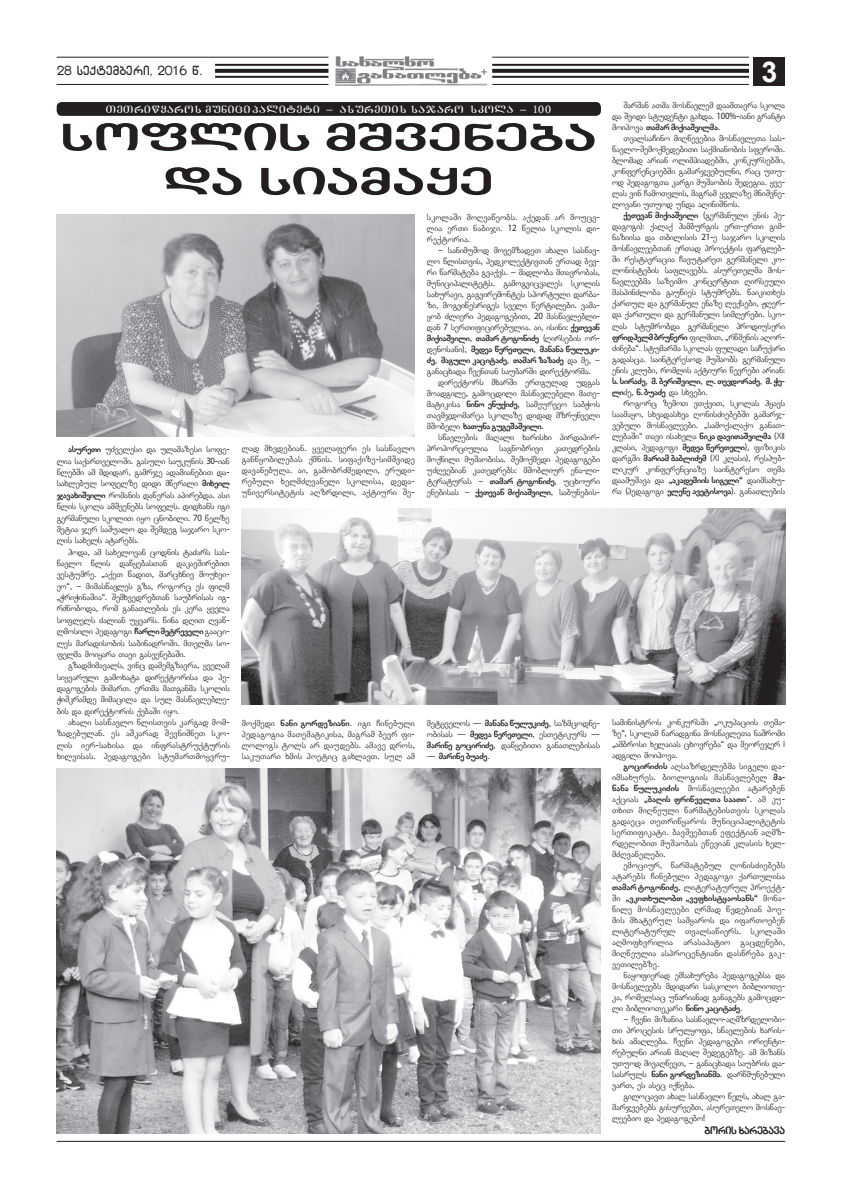
<style>
.page{position:relative;width:842px;height:1191px;background:#fff}
.page>*{position:absolute;margin:0;border:0;box-sizing:border-box;transform-origin:0 0}
.t1{font:700 38.4px/44.1px "A Kolkhety M";color:#231f20;text-align:center;scale:1.62 1}
.t2{font:700 28.6px "Arial";color:#fff}
.t3{font:13px "Sanet";letter-spacing:-.03em;color:#231f20}
.t4{font:11px "Lit Mtavr";letter-spacing:.05em;color:#fff}
.t5{font:700 11px "A Kolkhety M";letter-spacing:-.03em;color:#231f20}
.t6{font:9px/11px "A Kolkhety N";letter-spacing:-.03em;color:#231f20;text-align:justify}
.t7{font:700 9px "A Kolkhety N";letter-spacing:-.03em;color:#231f20}
.s1{font-weight:700}
.s2{font-weight:400}
</style>
<div class="page">
<hr style="left:492px;top:57px;width:257px;height:1px;background:#231f20">
<hr style="left:492px;top:84px;width:257px;height:1px;background:#231f20">
<hr style="left:492px;top:76px;width:257px;height:2px;background:#231f20">
<svg style="left:492px;top:69px;width:257px;height:4px"></svg>
<hr style="left:492px;top:64px;width:257px;height:2px;background:#231f20">
<hr style="left:215px;top:76px;width:113px;height:2px;background:#231f20">
<svg style="left:215px;top:69px;width:113px;height:4px"></svg>
<hr style="left:215px;top:64px;width:113px;height:2px;background:#231f20">
<hr style="left:57px;top:84px;width:271px;height:1px;background:#231f20">
<hr style="left:57px;top:57px;width:271px;height:1px;background:#231f20">
<img style="left:336px;top:57px;width:152px;height:29px">
<div style="left:754px;top:57px;width:31px;height:29px;background:#231f20"></div>
<hr style="left:57px;top:1141px;width:728px;height:1px;background:#231f20">
<div style="left:57px;top:102px;width:544px;height:14px;background:#231f20;border-radius:5px"></div>
<img style="left:57px;top:215px;width:358px;height:222px">
<img style="left:57px;top:768px;width:543px;height:366px">
<img style="left:242px;top:509px;width:543px;height:195px">
<h3 class="t3" style="left:57px;top:62px;width:147px">28 SEQTEMBERI, 2016 W.</h3>
<h2 class="t2" style="left:761px;top:56px;width:17px">3</h2>
<p class="t4" style="left:105px;top:104px;width:447px">TETRIWYAROS MUNICI PALITETI _ ASURETIS SAJARO SKOLA _ 100</p>
<h1 class="t1" style="left:60px;top:115px;width:333px">SOFLIS MSVENEBA<br>DA SIAMAYE</h1>
<p class="t6" style="left:57px;top:444px;width:175px;line-height:11.4px;text-indent:11px"><span class="s1">ASU RE TI</span> UZ VE LE SI DA ULA MA ZE SI SO FE-LIA SA QAR T VE LO SI. GA SU LI SA U KU NIS 30-I AN WLEB SI AM MDI DAR, GAM R JE ADA MI A NE BIT DA-SAX LE BUL SO FEL ZE DI DI MWE RA LI <span class="s1">MI XE IL JA VA XIS VI LI</span> RO MA NIS DA WE RAS API REB DA. ASI WLIS SKO LA AM S VE NEBS SO FELS. DID XANS IGI GER MA NU LI SKO LIT IYO CNO BI LI. 70 WEL ZE ME TIA JER SA SU A LO DA SEM DEG SA JA RO SKO-LIS SA XELS ATA REBS.</p>
<p class="t6" style="left:57px;top:546px;width:175px;line-height:11.4px;text-indent:11px">HO DA, AM SA XE LO VAN COD NIS TA ZARS SAS-WAV LO WLIS DAWYE BAS TAN DA KAV SI RE BIT VES TUM RE. `A QET WA DIT, MAR CX NIV MO UX VI-E O~, _ MI MAS WAV LES GZA, RO GORC ES FILM `WRI WI NA SI A~. SEM X VED REB TAN SA UB RI SAS IG-R Z NO BO DA, ROM GA NAT LE BIS ES KE RA YVE LA SOF LELS ZA LI AN UY VARS. WI NA DRIT RVAW-L MO SI LI PE DA GO GI <span class="s1">CAR LI MET RE VE LI</span> GA A CI-LES MA RA DI SO BIS SA BI NAD RO SI. MTEL MA SO-FEL MA MO I YA RA TA VI GAS VE NE BA SI.</p>
<p class="t6" style="left:57px;top:659px;width:175px;line-height:11.4px;text-indent:11px">GZAD MI MA VALS, VINC DA MEM G ZAV RA, YVE LAM SIY VA RU LI GA MO XA TA DI REQ TO RI SA DA PE-DA GO GE BIS MI MART. ER T MA MAT GAN MA SKO LIS WIS K RAM DE MI MA CI LA DA SUL MAS WAV LEB LE-BIS DA DI REQ TO RIS QE BA SI IYO.</p>
<p class="t6" style="left:57px;top:716px;width:175px;line-height:11.4px;text-indent:11px">AXA LI SAS WAV LO WLIS T VIS KAR GAD MOM-ZA DE BU LAN. ES AS KA RAD SEV NIS NET SKO-LIS IER - SA XI SA DA IN F RAS T RUQ TU RIS XIL VI SAS. PE DA GO GE BI STU MAR T MOY V RU-</p>
<p class="t6" style="left:242px;top:443px;width:175px">LAD MXVDE BI AN. YVE LA FE RI ES SAS WAV LO GAN WYO BI LE BAS QMNIS. SI FA QI ZE- SIM S VI DE DA VA NE BU LA. AI, GA MOB R Z ME DI LI, ERU DI-RE BU LI XEL M ZR VA NE LI SKO LI SA, DE DA-U NI VER SI TE TIS AR Z R DI LI, AQ TI U RI SE-</p>
<p class="t6" style="left:242px;top:718px;width:175px">MOQ ME DI <span class="s1">NA NI GOR DE ZI A NI</span>. IGI CI NE BU LI PE DA GO GIA MA TE MA TI KI SA, MAG RAM BEVR FI-LO LOGS TOLS AR DA U DEBS. AMA VE DROS, SA KU TA RI XMIS PO E TIC GAX LAVT. SUL AM</p>
<p class="t6" style="left:427px;top:212px;width:175px">SKO LA SI MOR VA WE OBS. AQE DAN AR MO UC V-LIA ER TI NA BI JI. 12 WE LIA SKO LIS DI-REQ TO RI A.</p>
<p class="t6" style="left:427px;top:245px;width:175px;text-indent:11px">_ SA NI MU SOD MO VEM ZA DET AXA LI SAS WAV-LO WLIS T VIS, PED KO LEQ TIV TAN ER TAD BEV-RI WAR MA TE BA GVAQVS. _ MAD LO BA MTAV RO BAS, MU NI CI PA LI TETS. GA MOG VIC VA LES SKO LIS SA XU RA VI, GAG VI RE MON TES SPOR TU LI DAR BA-ZI, MOG VI WES RI GES SVE LI WER TI LE BI. VA MA-YOB ZLI E RI PE DA GO GE BIT, 20 MAS WAV LEB LI-DAN 7 SER TI FI CI RE BU LI A. AI, ISI NI: <span class="s1">QE TE VAN MI QI AS VI LI</span>, <span class="s1">TA MAR TO GO NI ZE</span> (RIR SE BIS OR-DE NO SA NI), <span class="s1">ME DEA WE RE TE LI</span>, <span class="s1">MA NA NA WU LU KI-ZE</span>, <span class="s1">MA GU LI KA CI TA ZE</span>, <span class="s1">TA MAR ZA ZA ZE</span> DA ME, _ GA NACXA DA CVEN TAN SA U BAR SI DI REQ TOR MA.</p>
<p class="t6" style="left:427px;top:377px;width:175px;text-indent:11px">DI REQ TORS MXAR SI ER T GU LAD UD GAS MO AD GI LE, GA MOC DI LI MAS WAV LE BE LI MA TE-MA TI KI SA <span class="s1">NI NO ENU QI ZE</span>, SA ME UR VEO SAB WOS TAV M J DO MA REA SKO LA ZE DI DAD MZRUN VE LI MSO BE LI <span class="s1">XA TU NA GU GE SAS VI LI</span>.</p>
<p class="t6" style="left:427px;top:432px;width:175px;text-indent:11px">SWAV LE BIS MA RA LI XA RIS XI PIR DA PIR-P RO POR CI U LIA SAG NOB RI VI KA TED RE BIS MOQ NI LI MU SA O BI SA. SE MOQ ME DI PE DA GO GE BI UZR VE BI AN KA TED REBS: MSOB LI UR ENA- LI-TE RA TU RAS _ <span class="s1">TA MAR TO GO NI ZE</span>, UCXO U RI ENE BI SAS _ <span class="s1">QE TE VAN MI QI AS VI LI</span>, SA BU NE BIS-</p>
<p class="t6" style="left:427px;top:718px;width:175px">METY VE LOS – <span class="s1">MA NA NA WU LU KI ZE</span>, SAZ M COD NE-O BI SAS – <span class="s1">ME DEA WE RE TE LI</span>, ES TE TI KURS – <span class="s1">MA RI NE GO CI RI ZE</span>, DAWYE BI TI GA NAT LE BI SAS</p>
<p class="t7" style="left:427px;top:751px;width:64px"><span class="s2">–</span> MA RI NE BU A ZE<span class="s2">.</span></p>
<p class="t6" style="left:612px;top:100px;width:175px;text-indent:11px">SAR SAN AT MA MOS WAV LEM DA AM TAV RA SKO LA DA SVI DI STU DEN TI GAX DA. 100%-I A NI GRAN TI MO I PO VA <span class="s1">TA MAR MI QI AS VIL MA</span>.</p>
<p class="t6" style="left:612px;top:133px;width:175px;text-indent:11px">TVAL SA CI NO MIR WE VE BIA MOS WAV LE TA SAS-WAV LO- SE MOQ ME DE BI TI SAQ MI A NO BIS SFE RO SI.<br>BLO MAD ARI AN OLIM PI A DEB SI, KON KUR SEB SI, KON FE REN CI EB SI GA MAR J VE BUL NI, RAC UTU-OD PE DA GOG TA KAR GI MU SA O BIS SE DE GI A. YVE-LAS VIN CA MOT V LIS, MAG RAM YVE LA ZE MNIS V NE-LO VA NI UTU OD UN DA ARI NIS NOS.</p>
<p class="t6" style="left:612px;top:210px;width:175px;text-indent:11px"><span class="s1">QE TE VAN MI QI AS VI LI</span> (GER MA NU LI ENIS PE-DA GO GI): QA LAQ HAM BUR GIS ER T -ER TI GIM-NA ZI I SA DA TBI LI SIS 21-E SA JA RO SKO LIS MOS WAV LE EB TAN ER TAD PRO EQ TIS FAR G LEB-SI RES TAV RA CIA CA VU TA RET GER MA NE LI KO-LO NIS TE BIS SAF LA VEBS. ASU RE TEL MA MOS-WAV LE EB MA SA ZE I MO KON CER TIT RIR SE U LI MAS PIN Z LO BA GA U WI ES STUM REBS. WA I KITXES QAR TUL DA GER MA NUL ENA ZE LEQ SE BI, JRER-DA QAR TU LI DA GER MA NU LI SIM RE RE BI. SKO-LAS STUM ROB DA GER MA NE LI PRO DI U SE RI <span class="s1">FRID HELM BRU NE RI</span> FIL MIT, `RWME NIS AROR-ZI NE BA~. STU MAR MA SKO LAS FU LA DI SA CU QA RI GA DAS CA. SA IN TE RE SOD MU SA OBS GER MA NU LI ENIS KLU BI, ROM LIS AQ TI U RI WEV RE BI ARI AN:<br><span class="s1">S. SI RA ZE</span>, <span class="s1">M. BE RIS VI LI</span>, <span class="s1">L. TEV DO RA ZE</span>, <span class="s1">M. WE-LI</span> ZE, <span class="s1">N. BU A ZE</span> DA SXVE BI.</p>
<p class="t6" style="left:612px;top:397px;width:175px;text-indent:11px">RO GORC ZE MOT VTQVIT, SKO LAS HYAVS SA A MA YO, SXVA DAS X VA RO NIS ZI E BEB SI GA MAR J-VE BU LI MOS WAV LE E BI. `SA MO QA LA QO GA NAT-LE BA SI~ TA VI ISA XE LA <span class="s1">NI KA DA VI TAS VIL MA</span> (XII KLA SI, PE DA GO GI <span class="s1">ME DEA WE RE TE LI</span>), FI ZI KIS DAR G SI <span class="s1">MA RI AM BAB LI ZEM</span> (XI KLA SI), RES PUB-LI KUR KON FE REN CI A ZE SA IN TE RE SO TE MA DA A MU SA VA DA <span class="s1">`A KA DE MI IS SI GE LI~</span> DA IM SA XU-RA (PE DA GO GI <span class="s1">ELE NE AVE TI SO VA</span>). GA NAT LE BIS</p>
<p class="t6" style="left:612px;top:716px;width:175px">SA MI NIS T ROS KON KUR S SI `O KU PA CI IS TE MA-ZE~, SKO LAM WA RAD GI NA MOS WAV LE TA NAS RO MI `AM B RO SI XE LA I AS CXOV RE BA~ DA ME O RE JER I AD GI LI MO I PO VA.</p>
<p class="t6" style="left:612px;top:760px;width:175px;text-indent:11px"><span class="s1">GO CI RI ZIS</span> AR SAZ R DE LEB MA SI GE LI DA-IM SA XU RES. BI O LO GI IS MAS WAV LE BEL <span class="s1">MA-NA NA WU LU KI ZIS</span> MOS WAV LE E BI ATA RE BEN AQ CI AS <span class="s1">`BA RIS FRIN VEL TA SA A TI</span>~. AM KU-TXIT MIR WE U LI WAR MA TE BIS T VIS SKO LAS GA DA E CA TET RIWYA ROS MU NI CI PA LI TE TIS SER TI FI KA TI. BAV S VEB TAN EFEQ TI AN AR M Z-R DE LO BIT MU SA O BAS EWE VI AN KLA SIS XEL-M ZR VA NE LE BI.</p>
<p class="t6" style="left:612px;top:859px;width:175px;text-indent:11px">EMO CI UR, WAR MA TE BUL RO NIS ZI E BEBS ATA REBS CI NE BU LI PE DA GO GI QAR TU LI SA <span class="s1">TA MAR TO GO NI ZE</span>, LI TE RA TU RUL PRO EQ T-SI <span class="s1">`VKITXU LOBT `VEFXIS TYA O SANS~</span> MO NA-WI LE MOS WAV LE E BI RRMAD WVDE BI AN PO E-MIS MXAT V RUL SAM YA ROS DA IFAR TO E BEN LI TE RA TU RUL TVAL SA WI ERS. SKO LA SI AR MOFX V RI LIA ARA SA PA TIO GAC DE NE BI, MIR WE U LIA AS P RO CEN TI A NI DAS W RE BA GAK-VE TI LEB ZE.</p>
<p class="t6" style="left:612px;top:969px;width:175px;text-indent:11px">NA YO FI E RAD EM SA XU RE BA PE DA GO GEB SA DA MOS WAV LE EBS MDI DA RI SAS KO LO BIB LI O TE-KA, RO MEL SAC UNA RI A NAD GA NA GEBS GA MOC DI-LI BIB LI O TE KA RI <span class="s1">NI NO KA CI TA ZE</span>.</p>
<p class="t6" style="left:612px;top:1013px;width:175px;text-indent:11px">_ CVE NI MI ZA NIA SAS WAV LO -AR M Z R DE LO BI-TI PRO CE SIS SRUL YO FA, SWAV LE BIS XA RIS-XIS AMAR LE BA. CVE NI PE DA GO GE BI ORI EN TI-RE BUL NI ARI AN MA RAL SE DE GEB ZE. AM MI ZANS UTU OD MI VAR WEVT, _ GA NACXA DA SA UB RIS DA-SAS RULS <span class="s1">NA NI GOR DE ZI AN MA</span>. DAR W MU NE BU LI VART, ES ASEC IQ NE BA.</p>
<p class="t6" style="left:612px;top:1091px;width:175px;text-indent:11px">GI LO CAVT AXAL SAS WAV LO WELS, AXAL GA-MAR J VE BEBS GI SUR VEBT, ASU RE TE LO MOS WAV-LE E BIO DA PE DA GO GE BO!</p>
<p class="t5" style="left:705px;top:1124px;width:82px">BO RIS XA RE BA VA</p>
</div>
